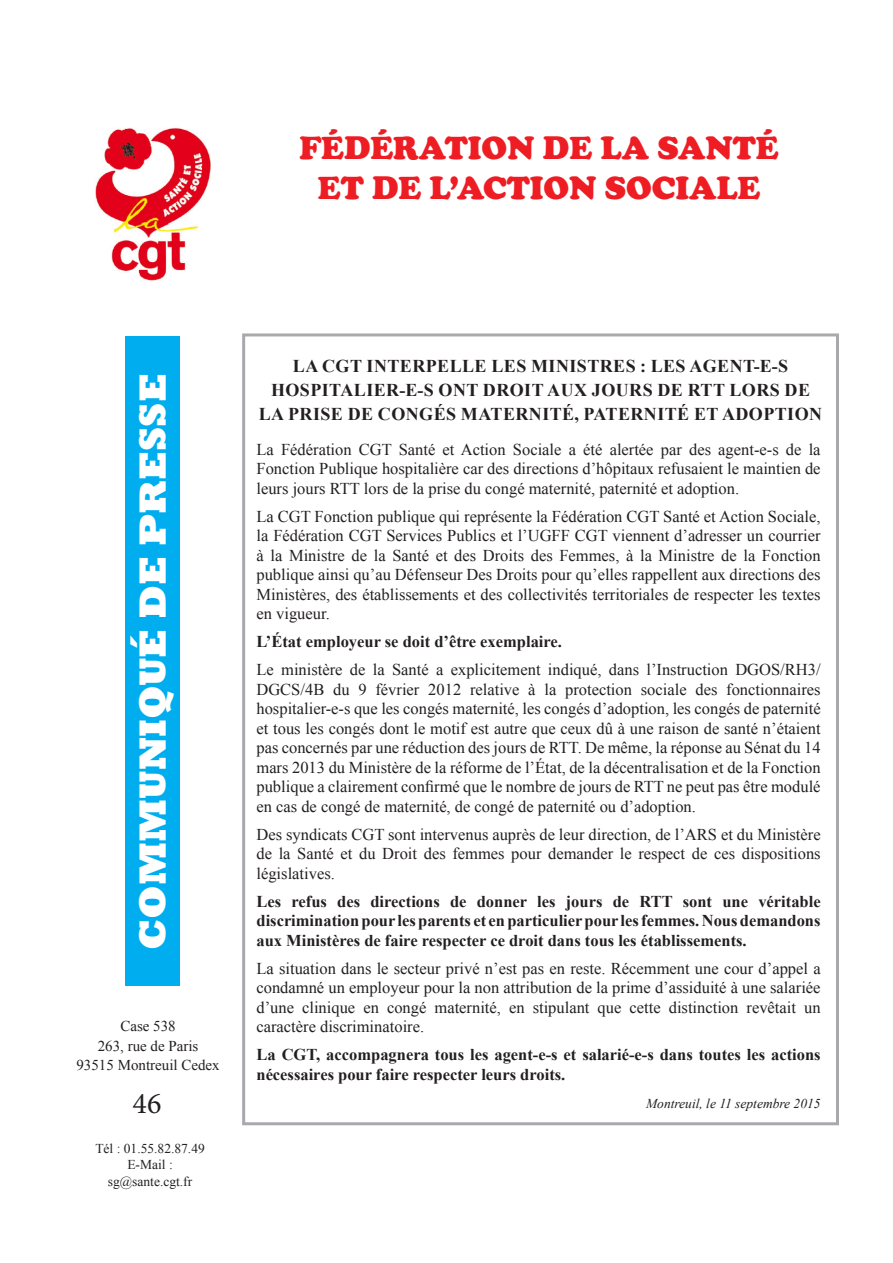
<style>
.page{position:relative;width:893px;height:1263px;background:#fff}
.page>*{position:absolute;margin:0;border:0;box-sizing:border-box;transform-origin:0 0}
.t1{font:800 39px "Rockwell";color:#fff}
.t2{font:900 33px/39.6px "Cooper";color:#ee1d23;text-align:center}
.t3{font:30px "Minion Pro";color:#231f20}
.titre{font:700 18px/24px "Times New Roman";letter-spacing:.025em;color:#231f20;text-align:center}
.txt_courant{font:16.5px/19.5px "Times New Roman";color:#231f20;text-align:justify}
.txt_courant-2{font:700 16.5px/19.5px "Times New Roman";color:#231f20;text-align:justify}
.t4{font:15px "Times New Roman";color:#231f20}
.t5{font:13.5px "Times New Roman";color:#231f20}
.txt_courant-3{font:italic 13.5px "Times New Roman";color:#231f20}
</style>
<div class="page">
<div style="left:242px;top:333px;width:597px;height:792px;border:3px solid #a8a9ad"></div>
<div style="left:125px;top:336px;width:55px;height:650px;background:#00aeef"></div>
<img style="left:95px;top:128px;width:116px;height:153px">
<p class="t2" style="left:299px;top:128px;width:481px">FÉDÉRATION DE LA SANTÉ<br>ET DE L’ACTION SOCIALE</p>
<p class="t1" style="left:130px;top:950px;width:578px;rotate:-90deg">COMMUNIQUÉ DE PRESSE</p>
<p class="t4" style="left:120px;top:1015px;width:57px">Case 538</p>
<p class="t4" style="left:98px;top:1035px;width:102px">263, rue de Paris</p>
<p class="t4" style="left:76px;top:1054px;width:145px">93515 Montreuil Cedex</p>
<p class="t3" style="left:132px;top:1083px;width:31px">46</p>
<p class="t5" style="left:95px;top:1139px;width:111px">Tél : 01.55.82.87.49</p>
<p class="t5" style="left:127px;top:1155px;width:47px">E-Mail :</p>
<p class="t5" style="left:108px;top:1172px;width:86px">sg@sante.cgt.fr</p>
<p class="titre" style="left:259px;top:353px;width:565px">LA CGT INTERPELLE LES MINISTRES : LES AGENT-E-S<br>HOSPITALIER-E-S ONT DROIT AUX JOURS DE RTT LORS DE<br>LA PRISE DE CONGÉS MATERNITÉ, PATERNITÉ ET ADOPTION</p>
<p class="txt_courant" style="left:256px;top:439px;width:566px">La Fédération CGT Santé et Action Sociale a été alertée par des agent-e-s de la Fonction Publique hospitalière car des directions d’hôpitaux refusaient le maintien de leurs jours RTT lors de la prise du congé maternité, paternité et adoption.</p>
<p class="txt_courant" style="left:256px;top:506px;width:566px">La CGT Fonction publique qui représente la Fédération CGT Santé et Action Sociale, la Fédération CGT Services Publics et l’UGFF CGT viennent d’adresser un courrier à la Ministre de la Santé et des Droits des Femmes, à la Ministre de la Fonction publique ainsi qu’au Défenseur Des Droits pour qu’elles rappellent aux directions des Ministères, des établissements et des collectivités territoriales de respecter les textes en vigueur.</p>
<p class="txt_courant-2" style="left:256px;top:631px;width:307px">L’État employeur se doit d’être exemplaire.</p>
<p class="txt_courant" style="left:256px;top:659px;width:566px">Le ministère de la Santé a explicitement indiqué, dans l’Instruction DGOS/RH3/ DGCS/4B du 9 février 2012 relative à la protection sociale des fonctionnaires hospitalier-e-s que les congés maternité, les congés d’adoption, les congés de paternité et tous les congés dont le motif est autre que ceux dû à une raison de santé n’étaient pas concernés par une réduction des jours de RTT. De même, la réponse au Sénat du 14 mars 2013 du Ministère de la réforme de l’État, de la décentralisation et de la Fonction publique a clairement confirmé que le nombre de jours de RTT ne peut pas être modulé en cas de congé de maternité, de congé de paternité ou d’adoption.</p>
<p class="txt_courant" style="left:256px;top:824px;width:566px">Des syndicats CGT sont intervenus auprès de leur direction, de l’ARS et du Ministère de la Santé et du Droit des femmes pour demander le respect de ces dispositions législatives.</p>
<p class="txt_courant-2" style="left:256px;top:891px;width:566px">Les refus des directions de donner les jours de RTT sont une véritable discrimination pour les parents et en particulier pour les femmes. Nous demandons aux Ministères de faire respecter ce droit dans tous les établissements.</p>
<p class="txt_courant" style="left:256px;top:958px;width:566px">La situation dans le secteur privé n’est pas en reste. Récemment une cour d’appel a condamné un employeur pour la non attribution de la prime d’assiduité à une salariée d’une clinique en congé maternité, en stipulant que cette distinction revêtait un caractère discriminatoire.</p>
<p class="txt_courant-2" style="left:256px;top:1044px;width:566px">La CGT, accompagnera tous les agent-e-s et salarié-e-s dans toutes les actions nécessaires pour faire respecter leurs droits.</p>
<p class="txt_courant-3" style="left:646px;top:1094px;width:176px">Montreuil, le 11 septembre 2015</p>
</div>
